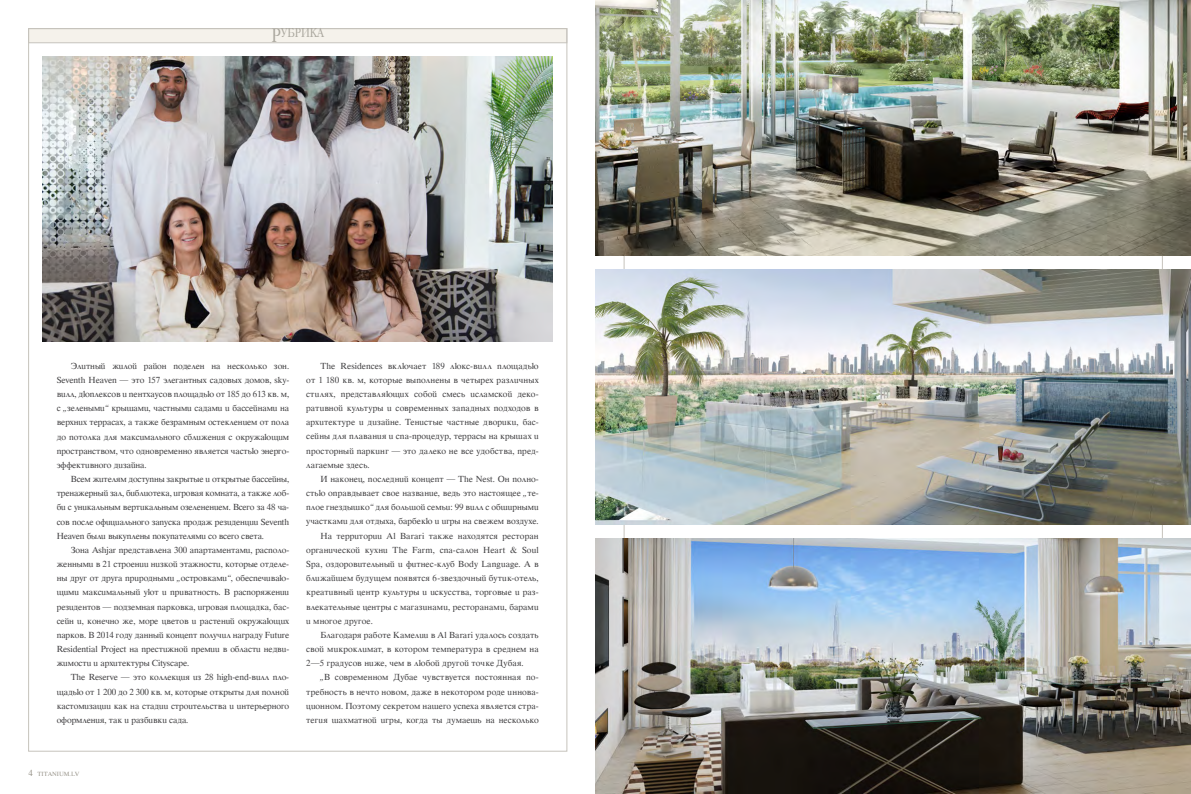
<style>
.page{position:relative;width:1191px;height:794px;background:#fff}
.page>*{position:absolute;margin:0;border:0;box-sizing:border-box;transform-origin:0 0}
.t1{font:14.3px "Garamond Narrow Plain";color:#a9a69d;scale:1.04 1}
.t2{font:8.5px/14.2px "Tracia";color:#414042;text-align:justify}
.t3{font:5.8px "Tracia";color:#979389}
.s1{font-size:21.5px}
.s2{font-size:8.5px}
</style>
<div class="page">
<div style="left:28px;top:28px;width:539px;height:15px;background:#f5f2eb;border:1px solid #c6c3bc"></div>
<img style="left:43px;top:57px;width:510px;height:285px">
<img style="left:595px;top:539px;width:596px;height:255px">
<img style="left:595px;top:269px;width:596px;height:255px">
<img style="left:595px;top:0;width:596px;height:255px">
<h1 class="t1" style="left:271px;top:25px;width:52px"><span class="s1">р</span>убрика</h1>
<p class="t2" style="left:57px;top:358px;width:234px;text-indent:14px">Элитный жилой район поделен на несколько зон.<br>Seventh Heaven — это 157 элегантных садовых домов, sky&shy;вилл, дюплексов и пентхаусов площадью от 185 до 613 кв. м, с “зелеными” крышами, частными садами и бассейнами на верхних террасах, а также безрамным остеклением от пола до потолка для максимального сближения с окружающим пространством, что одновременно является частью энерго&shy;эффективного дизайна.</p>
<p class="t2" style="left:57px;top:472px;width:234px;text-indent:14px">Всем жителям доступны закрытые и открытые бассейны, тренажерный зал, библиотека, игровая комната, а также лоб&shy;би с уникальным вертикальным озеленением. Всего за 48 ча&shy;сов после официального запуска продаж резиденции Seventh Heaven были выкуплены покупателями со всего света.</p>
<p class="t2" style="left:57px;top:543px;width:234px;text-indent:14px">Зона Ashjar представлена 300 апартаментами, располо&shy;женными в 21 строении низкой этажности, которые отделе&shy;ны друг от друга природными “островками”, обеспечиваю&shy;щими максимальный уют и приватность. В распоряжении резидентов — подземная парковка, игровая площадка, бас&shy;сейн и, конечно же, море цветов и растений окружающих парков. В 2014 году данный концепт получил награду Future Residential Project на престижной премии в области недви&shy;жимости и архитектуры Cityscape.</p>
<p class="t2" style="left:57px;top:670px;width:234px;text-indent:14px">The Reserve — это коллекция из 28 high-end-вилл пло&shy;щадью от 1 200 до 2 300 кв. м, которые открыты для полной кастомизации как на стадии строительства и интерьерного оформления, так и разбивки сада.</p>
<p class="t2" style="left:306px;top:358px;width:234px;text-indent:14px">The Residences включает 189 люкс-вилл площадью от 1 180 кв. м, которые выполнены в четырех различных стилях, представляющих собой смесь исламской деко&shy;ративной культуры и современных западных подходов в архитектуре и дизайне. Тенистые частные дворики, бас&shy;сейны для плавания и спа-процедур, террасы на крышах и просторный паркинг — это далеко не все удобства, пред&shy;лагаемые здесь.</p>
<p class="t2" style="left:320px;top:472px;width:220px">И наконец, последний концепт — The Nest. Он полно-</p>
<p class="t2" style="left:306px;top:486px;width:234px">стью оправдывает свое название, ведь это настоящее “те-</p>
<p class="t2" style="left:306px;top:500px;width:234px">плое гнездышко” для большой семьи: 99 вилл с обширными</p>
<p class="t2" style="left:306px;top:514px;width:234px">участками для отдыха, барбекю и игры на свежем воздухе.</p>
<p class="t2" style="left:320px;top:528px;width:220px">На территории Al Barari также находятся ресторан</p>
<p class="t2" style="left:306px;top:543px;width:234px">органической кухни The Farm, спа-салон Heart &amp; Soul</p>
<p class="t2" style="left:306px;top:557px;width:234px">Spa, оздоровительный и фитнес-клуб Body Language. А в</p>
<p class="t2" style="left:306px;top:571px;width:234px">ближайшем будущем появятся 6-звездочный бутик-отель,</p>
<p class="t2" style="left:306px;top:585px;width:234px">креативный центр культуры и искусства, торговые и раз-</p>
<p class="t2" style="left:306px;top:599px;width:234px">влекательные центры с магазинами, ресторанами, барами</p>
<p class="t2" style="left:306px;top:613px;width:68px">и многое другое.</p>
<p class="t2" style="left:320px;top:628px;width:220px">Благодаря работе Камелии в Al Barari удалось создать</p>
<p class="t2" style="left:306px;top:642px;width:234px">свой микроклимат, в котором температура в среднем на</p>
<p class="t2" style="left:306px;top:656px;width:219px">2—5 градусов ниже, чем в любой другой точке Дубая.</p>
<p class="t2" style="left:320px;top:670px;width:220px">“В современном Дубае чувствуется постоянная по-</p>
<p class="t2" style="left:306px;top:684px;width:234px">требность в нечто новом, даже в некотором роде иннова-</p>
<p class="t2" style="left:306px;top:698px;width:234px">ционном. Поэтому секретом нашего успеха является стра-</p>
<p class="t2" style="left:306px;top:713px;width:234px">тегия шахматной игры, когда ты думаешь на несколько</p>
<p class="t3" style="left:28px;top:770px;width:53px"><span class="s2">4</span> titanium.lv</p>
</div>
